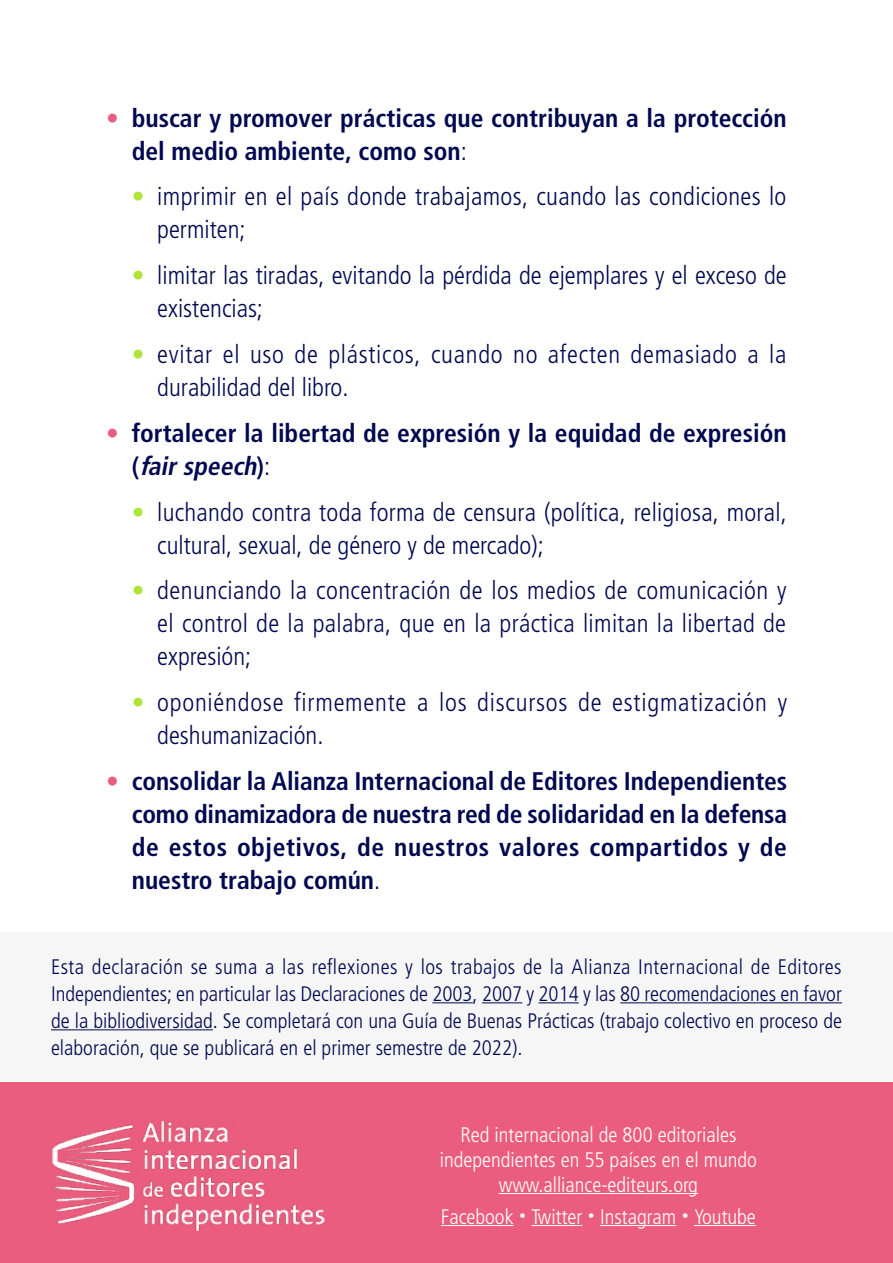
<style>
.page{position:relative;width:893px;height:1263px;background:#fff}
.page>*{position:absolute;margin:0;border:0;box-sizing:border-box;transform-origin:0 0}
.t1{font:25.5px/33px "Frutiger LT 47 Lt Cn";letter-spacing:.01em;color:#00084f}
.t2{font:25.5px/33px "Frutiger LT 67 Bd Cn";color:#00084f}
.t3{font:25.5px/33px "Frutiger LT 47 Lt Cn";letter-spacing:.03em;color:#00084f}
.t4{font:21px/27px "Frutiger LT 47 Lt Cn";color:#00084f;text-align:justify}
.t5{font:21px/25.2px "Frutiger LT 47 Lt Cn";color:#fff;text-align:center}
.s1{color:#eb5d7e}
.s2{font-family:"Frutiger LT 47 Lt Cn"}
.s3{color:#afe53a}
.s4{font-style:italic}
.s5{font-family:"Frutiger LT 67 Bd Cn";font-size:29.55px}
</style>
<div class="page">
<div style="left:0;top:1082px;width:893px;height:181px;background:#eb5d7e"></div>
<hr style="left:499px;top:1193px;width:199px;height:1px;background:#fff">
<hr style="left:441px;top:1225px;width:73px;height:1px;background:#fff">
<hr style="left:531px;top:1225px;width:51px;height:1px;background:#fff">
<hr style="left:600px;top:1225px;width:76px;height:1px;background:#fff">
<hr style="left:694px;top:1225px;width:62px;height:1px;background:#fff">
<img style="left:52px;top:1121px;width:273px;height:109px">
<div style="left:0;top:932px;width:893px;height:149px;background:#f6f6f6"></div>
<hr style="left:432px;top:1002px;width:41px;height:1px;background:#00084f">
<hr style="left:482px;top:1002px;width:40px;height:1px;background:#00084f">
<hr style="left:539px;top:1002px;width:40px;height:1px;background:#00084f">
<hr style="left:620px;top:1002px;width:222px;height:1px;background:#00084f">
<hr style="left:51px;top:1029px;width:162px;height:1px;background:#00084f">
<p class="t2" style="left:132px;top:101px;width:656px;text-indent:-26px"><span class="s1">•</span> buscar y promover prácticas que contribuyan a la protección del medio ambiente, como son<span class="s2">:</span></p>
<p class="t1" style="left:157px;top:180px;width:631px;text-indent:-26px"><span class="s3">•</span> imprimir en el país donde trabajamos, cuando las condiciones lo permiten;</p>
<p class="t1" style="left:157px;top:259px;width:631px;text-indent:-26px"><span class="s3">•</span> limitar las tiradas, evitando la pérdida de ejemplares y el exceso de existencias;</p>
<p class="t3" style="left:157px;top:338px;width:631px;text-indent:-26px"><span class="s3">•</span> evitar el uso de plásticos, cuando no afecten demasiado a la durabilidad del libro.</p>
<p class="t2" style="left:132px;top:416px;width:656px;text-indent:-26px"><span class="s1">•</span> fortalecer la libertad de expresión y la equidad de expresión ( <span class="s4">fairspeech</span>) <span class="s2">:</span></p>
<p class="t1" style="left:157px;top:496px;width:631px;text-indent:-26px"><span class="s3">•</span> luchando contra toda forma de censura (política, religiosa, moral, cultural, sexual, de género y de mercado);</p>
<p class="t1" style="left:157px;top:574px;width:631px;text-align:justify;text-indent:-26px"><span class="s3">•</span> denunciando la concentración de los medios de comunicación y el control de la palabra, que en la práctica limitan la libertad de expresión;</p>
<p class="t3" style="left:157px;top:686px;width:631px;text-indent:-26px"><span class="s3">•</span> oponiéndose firmemente a los discursos de estigmatización y deshumanización.</p>
<p class="t2" style="left:132px;top:764px;width:657px;text-align:justify;text-indent:-26px"><span class="s1">•</span> consolidar la Alianza Internacional de Editores Independientes como dinamizadora de nuestra red de solidaridad en la defensa de estos objetivos, de nuestros valores compartidos y de nuestro trabajo común<span class="s2">.</span></p>
<p class="t4" style="left:51px;top:954px;width:792px">Esta declaración se suma a las reflexiones y los trabajos de la Alianza Internacional de Editores Independientes; en particular las Declaraciones de 2003, 2007 y 2014 y las 80 recomendaciones en favor de la bibliodiversidad. Se completará con una Guía de Buenas Prácticas (trabajo colectivo en proceso de elaboración, que se publicará en el primer semestre de 2022).</p>
<p class="t5" style="left:440px;top:1122px;width:319px">Red internacional de 800 editoriales independientes en 55 países en el mundo www.alliance-editeurs.org</p>
<p class="t5" style="left:441px;top:1204px;width:317px">Facebook <span class="s5">·</span> Twitter <span class="s5">·</span> Instagram <span class="s5">·</span> Youtube</p>
</div>
